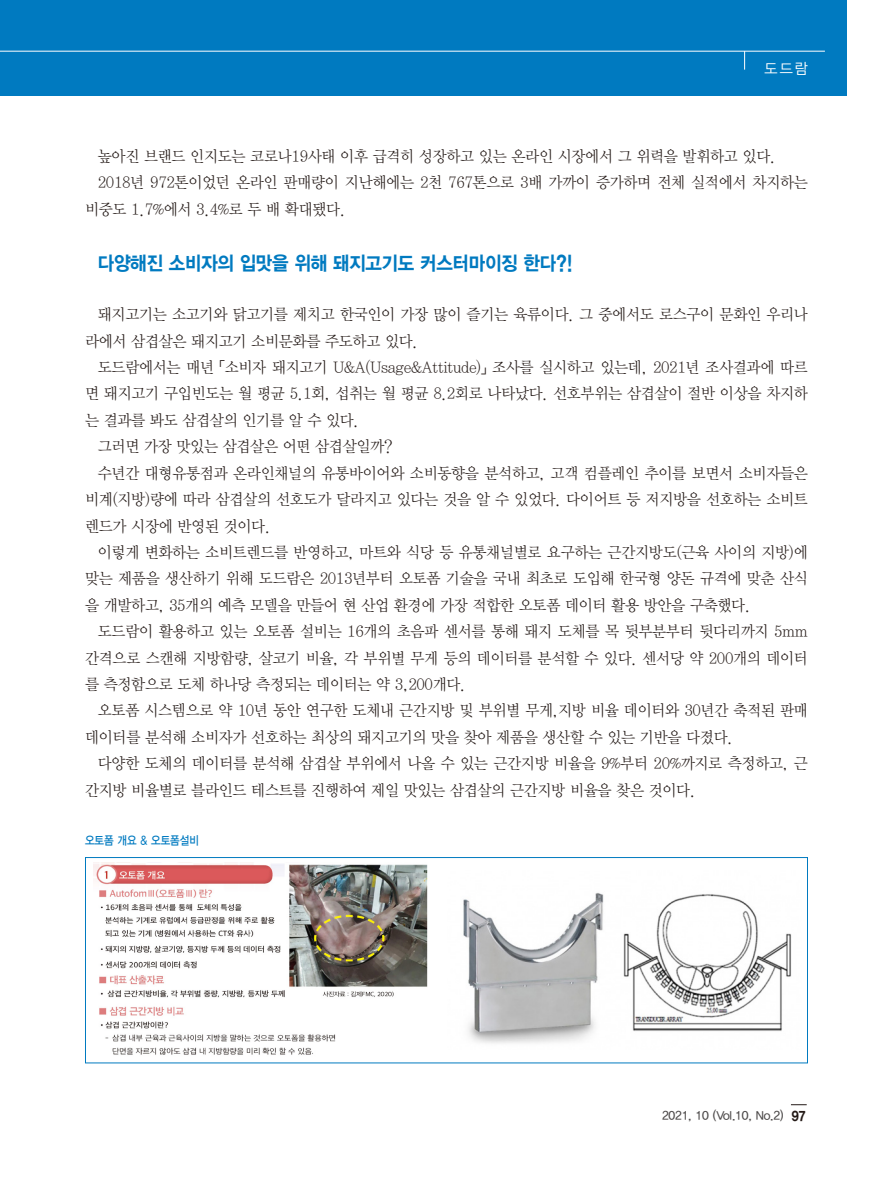
<style>
.page{position:relative;width:893px;height:1191px;background:#fff}
.page>*{position:absolute;margin:0;border:0;box-sizing:border-box;transform-origin:0 0}
.t1{font:19.5px "YDVYGO35";letter-spacing:-.015em;color:#007ac0;scale:.92 1}
.t2{font:15.75px/26.4px "YDVY Mj O32";letter-spacing:-.02em;color:#231916;scale:.95 1}
.t3{font:15px "YDVYGO32";color:#fff;scale:.95 1}
.t4{font:12px "YDVYGO33";letter-spacing:-.015em;color:#4d4a4a}
.t5{font:12px "YDVYGO33";color:#007ac0;scale:.87 1}
.s1{font-family:"YDVYGO36";font-size:13.5px;color:#231916}
</style>
<div class="page">
<div style="left:0;top:0;width:846px;height:95px;background:#007ac0"></div>
<hr style="left:0;top:51px;width:825px;height:1px;background:#fff">
<svg style="left:744px;top:51px;width:1px;height:19px"></svg>
<svg style="left:791px;top:1104px;width:16px;height:1px"></svg>
<div style="left:85px;top:857px;width:723px;height:206px;background:#fff;border:1px solid #007ac0"></div>
<img style="left:94px;top:862px;width:334px;height:193px">
<img style="left:463px;top:892px;width:329px;height:151px">
<p class="t3" style="left:765px;top:58px;width:47px">도드람</p>
<p class="t2" style="left:98px;top:142px;width:715px">높아진 브랜드 인지도는 코로나19사태 이후 급격히 성장하고 있는 온라인 시장에서 그 위력을 발휘하고 있다.</p>
<p class="t2" style="left:85px;top:168px;width:762px;text-indent:13px">2018년 972톤이었던 온라인 판매량이 지난해에는 2천 767톤으로 3배 가까이 증가하며 전체 실적에서 차지하는 비중도 1.7%에서 3.4%로 두 배 확대됐다.</p>
<p class="t1" style="left:98px;top:250px;width:518px">다양해진 소비자의 입맛을 위해 돼지고기도 커스터마이징 한다?!</p>
<p class="t2" style="left:85px;top:300px;width:762px;text-indent:13px">돼지고기는 소고기와 닭고기를 제치고 한국인이 가장 많이 즐기는 육류이다. 그 중에서도 로스구이 문화인 우리나 라에서 삼겹살은 돼지고기 소비문화를 주도하고 있다.</p>
<p class="t2" style="left:85px;top:353px;width:762px;text-align:justify;text-indent:13px">도드람에서는 매년 「소비자 돼지고기 U&amp;A(Usage&amp;Attitude)」 조사를 실시하고 있는데, 2021년 조사결과에 따르 면 돼지고기 구입빈도는 월 평균 5.1회, 섭취는 월 평균 8.2회로 나타났다. 선호부위는 삼겹살이 절반 이상을 차지하 는 결과를 봐도 삼겹살의 인기를 알 수 있다.</p>
<p class="t2" style="left:98px;top:432px;width:312px">그러면 가장 맛있는 삼겹살은 어떤 삼겹살일까?</p>
<p class="t2" style="left:85px;top:459px;width:762px;text-align:justify;text-indent:13px">수년간 대형유통점과 온라인채널의 유통바이어와 소비동향을 분석하고, 고객 컴플레인 추이를 보면서 소비자들은 비계(지방)량에 따라 삼겹살의 선호도가 달라지고 있다는 것을 알 수 있었다. 다이어트 등 저지방을 선호하는 소비트 렌드가 시장에 반영된 것이다.</p>
<p class="t2" style="left:85px;top:538px;width:762px;text-align:justify;text-indent:13px">이렇게 변화하는 소비트렌드를 반영하고, 마트와 식당 등 유통채널별로 요구하는 근간지방도(근육 사이의 지방)에 맞는 제품을 생산하기 위해 도드람은 2013년부터 오토폼 기술을 국내 최초로 도입해 한국형 양돈 규격에 맞춘 산식 을 개발하고, 35개의 예측 모델을 만들어 현 산업 환경에 가장 적합한 오토폼 데이터 활용 방안을 구축했다.</p>
<p class="t2" style="left:85px;top:617px;width:762px;text-align:justify;text-indent:13px">도드람이 활용하고 있는 오토폼 설비는 16개의 초음파 센서를 통해 돼지 도체를 목 뒷부분부터 뒷다리까지 5mm 간격으로 스캔해 지방함량, 살코기 비율, 각 부위별 무게 등의 데이터를 분석할 수 있다. 센서당 약 200개의 데이터 를 측정함으로 도체 하나당 측정되는 데이터는 약 3,200개다.</p>
<p class="t2" style="left:85px;top:696px;width:762px;text-indent:13px">오토폼 시스템으로 약 10년 동안 연구한 도체내 근간지방 및 부위별 무게,지방 비율 데이터와 30년간 축적된 판매 데이터를 분석해 소비자가 선호하는 최상의 돼지고기의 맛을 찾아 제품을 생산할 수 있는 기반을 다졌다.</p>
<p class="t2" style="left:85px;top:749px;width:762px;text-indent:13px">다양한 도체의 데이터를 분석해 삼겹살 부위에서 나올 수 있는 근간지방 비율을 9%부터 20%까지로 측정하고, 근 간지방 비율별로 블라인드 테스트를 진행하여 제일 맛있는 삼겹살의 근간지방 비율을 찾은 것이다.</p>
<p class="t5" style="left:85px;top:832px;width:133px">오토폼 개요 &amp; 오토폼설비</p>
<p class="t4" style="left:662px;top:1106px;width:145px">2021, 10 (Vol.10, No.2) <span class="s1">97</span></p>
</div>
